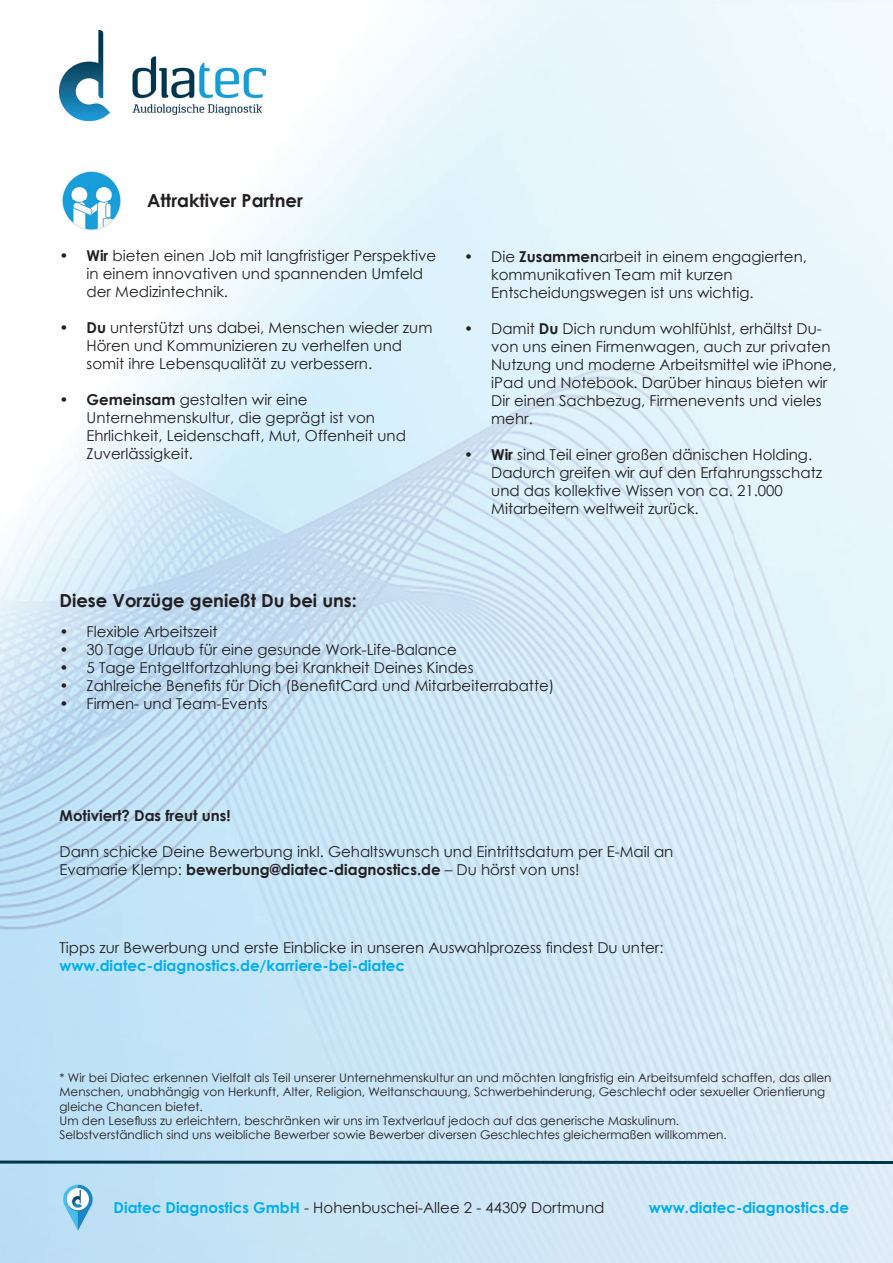
<style>
.page{position:relative;width:893px;height:1263px;background:#fff}
.page>*{position:absolute;margin:0;border:0;box-sizing:border-box;transform-origin:0 0}
.t1{font:700 18px "Century Gothic";color:#231f20}
.t2{font:15px/18px "Century Gothic";color:#231f20}
.t3{font:700 15px "Century Gothic";color:#00aeef}
.t4{font:700 15px "Century Gothic";color:#231f20}
.t5{font:12px/14.4px "Century Gothic";color:#231f20}
.s1{font-weight:700}
.s2{font-weight:700;color:#00aeef}
</style>
<div class="page">
<img style="left:0;top:0;width:735px;height:736px">
<img style="left:735px;top:0;width:158px;height:1263px">
<img style="left:0;top:736px;width:736px;height:527px">
<svg style="left:0;top:1160px;width:893px;height:4px;background:#336276"></svg>
<img style="left:60px;top:30px;width:206px;height:91px">
<img style="left:60px;top:1181px;width:36px;height:52px">
<img style="left:60px;top:169px;width:63px;height:63px">
<p class="t1" style="left:147px;top:187px;width:157px">Attraktiver Partner</p>
<p class="t2" style="left:87px;top:247px;width:351px;text-indent:-27px"><span class="s1">• Wir</span> bieten einen Job mit langfristiger Perspektive in einem innovativen und spannenden Umfeld der Medizintechnik.</p>
<p class="t2" style="left:87px;top:319px;width:347px;text-indent:-27px"><span class="s1">• Du</span> unterstützt uns dabei, Menschen wieder zum<br>Hören und Kommunizieren zu verhelfen und somit ihre Lebensqualität zu verbessern.</p>
<p class="t2" style="left:87px;top:391px;width:321px;text-indent:-27px"><span class="s1">• Gemeinsam</span> gestalten wir eine Unternehmenskultur, die geprägt ist von Ehrlichkeit, Leidenschaft, Mut, Offenheit und Zuverlässigkeit.</p>
<p class="t2" style="left:491px;top:247px;width:317px;text-indent:-27px">• Die <span class="s1">Zusammen</span>arbeit in einem engagierten, kommunikativen Team mit kurzen<br>Entscheidungswegen ist uns wichtig.</p>
<p class="t2" style="left:491px;top:319px;width:347px;text-indent:-27px">• Damit <span class="s1">Du</span> Dich rundum wohlfühlst, erhältst Du&shy;von uns einen Firmenwagen, auch zur privaten Nutzung und moderne Arbeitsmittel wie iPhone, iPad und Notebook. Darüber hinaus bieten wir Dir einen Sachbezug, Firmenevents und vieles mehr.</p>
<p class="t2" style="left:491px;top:445px;width:332px;text-indent:-27px"><span class="s1">• Wir</span> sind Teil einer großen dänischen Holding.<br>Dadurch greifen wir auf den Erfahrungsschatz und das kollektive Wissen von ca. 21.000<br>Mitarbeitern weltweit zurück.</p>
<p class="t1" style="left:60px;top:587px;width:299px">Diese Vorzüge genießt Du bei uns:</p>
<p class="t2" style="left:60px;top:623px;width:160px">• Flexible Arbeitszeit</p>
<p class="t2" style="left:60px;top:641px;width:399px">• 30 Tage Urlaub für eine gesunde Work-Life-Balance</p>
<p class="t2" style="left:60px;top:659px;width:415px">• 5 Tage Entgeltfortzahlung bei Krankheit Deines Kindes</p>
<p class="t2" style="left:60px;top:677px;width:496px">• Zahlreiche Benefits für Dich (BenefitCard und Mitarbeiterrabatte)</p>
<p class="t2" style="left:60px;top:695px;width:210px">• Firmen- und Team-Events</p>
<p class="t4" style="left:60px;top:804px;width:173px">Motiviert? Das freut uns!</p>
<p class="t2" style="left:60px;top:843px;width:615px">Dann schicke Deine Bewerbung inkl. Gehaltswunsch und Eintrittsdatum per E-Mail an<br>Evamarie Klemp: <span class="s1">bewerbung@diatec-diagnostics.de</span> – Du hörst von uns!</p>
<p class="t2" style="left:60px;top:938px;width:605px">Tipps zur Bewerbung und erste Einblicke in unseren Auswahlprozess findest Du unter:</p>
<p class="t3" style="left:60px;top:954px;width:347px">www.diatec-diagnostics.de/karriere-bei-diatec</p>
<p class="t5" style="left:60px;top:1070px;width:774px">* Wir bei Diatec erkennen Vielfalt als Teil unserer Unternehmenskultur an und möchten langfristig ein Arbeitsumfeld schaffen, das allen Menschen, unabhängig von Herkunft, Alter, Religion, Weltanschauung, Schwerbehinderung, Geschlecht oder sexueller Orientierung gleiche Chancen bietet.<br>Um den Lesefluss zu erleichtern, beschränken wir uns im Textverlauf jedoch auf das generische Maskulinum.<br>Selbstverständlich sind uns weibliche Bewerber sowie Bewerber diversen Geschlechtes gleichermaßen willkommen.</p>
<p class="t2" style="left:114px;top:1198px;width:492px"><span class="s2">Diatec Diagnostics GmbH</span> - Hohenbuschei-Allee 2 - 44309 Dortmund</p>
<p class="t3" style="left:649px;top:1196px;width:202px">www.diatec-diagnostics.de</p>
</div>
